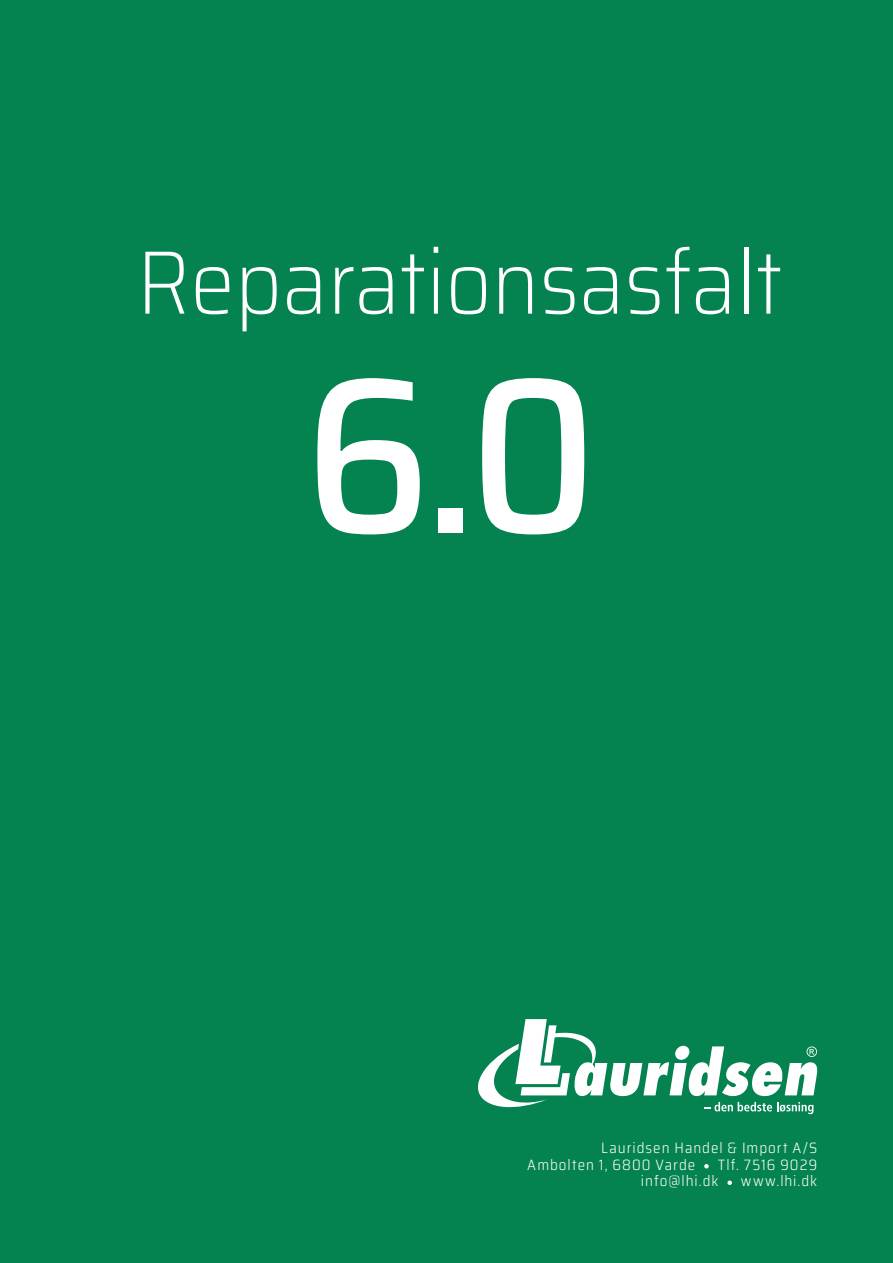
<style>
.page{position:relative;width:893px;height:1263px;background:#048350}
.page>*{position:absolute;margin:0;border:0;box-sizing:border-box;transform-origin:0 0}
.t1{font:500 semi-condensed 222px "Saira";color:#fff}
.t2{font:200 semi-condensed 90px "Saira";color:#fff}
.t3{font:300 semi-condensed 15px/16.5px "Saira";letter-spacing:.065em;color:#fff}
</style>
<div class="page">
<svg style="left:478px;top:1019px;width:339px;height:95px"></svg>
<svg style="left:704px;top:1164px;width:5px;height:4px"></svg>
<svg style="left:727px;top:1180px;width:5px;height:5px"></svg>
<h2 class="t2" style="left:137px;top:216px;width:647px">Reparationsasfalt</h2>
<h1 class="t1" style="left:304px;top:288px;width:295px">6.0</h1>
<p class="t3" style="left:527px;top:1139px;width:291px;text-indent:74px">Lauridsen Handel &amp; Import A/S<br>Ambolten 1, 6800 Varde</p>
<p class="t3" style="left:641px;top:1156px;width:178px;text-indent:77px">Tlf. 7516 9029 info@lhi.dk</p>
<p class="t3" style="left:741px;top:1172px;width:78px">www.lhi.dk</p>
</div>
